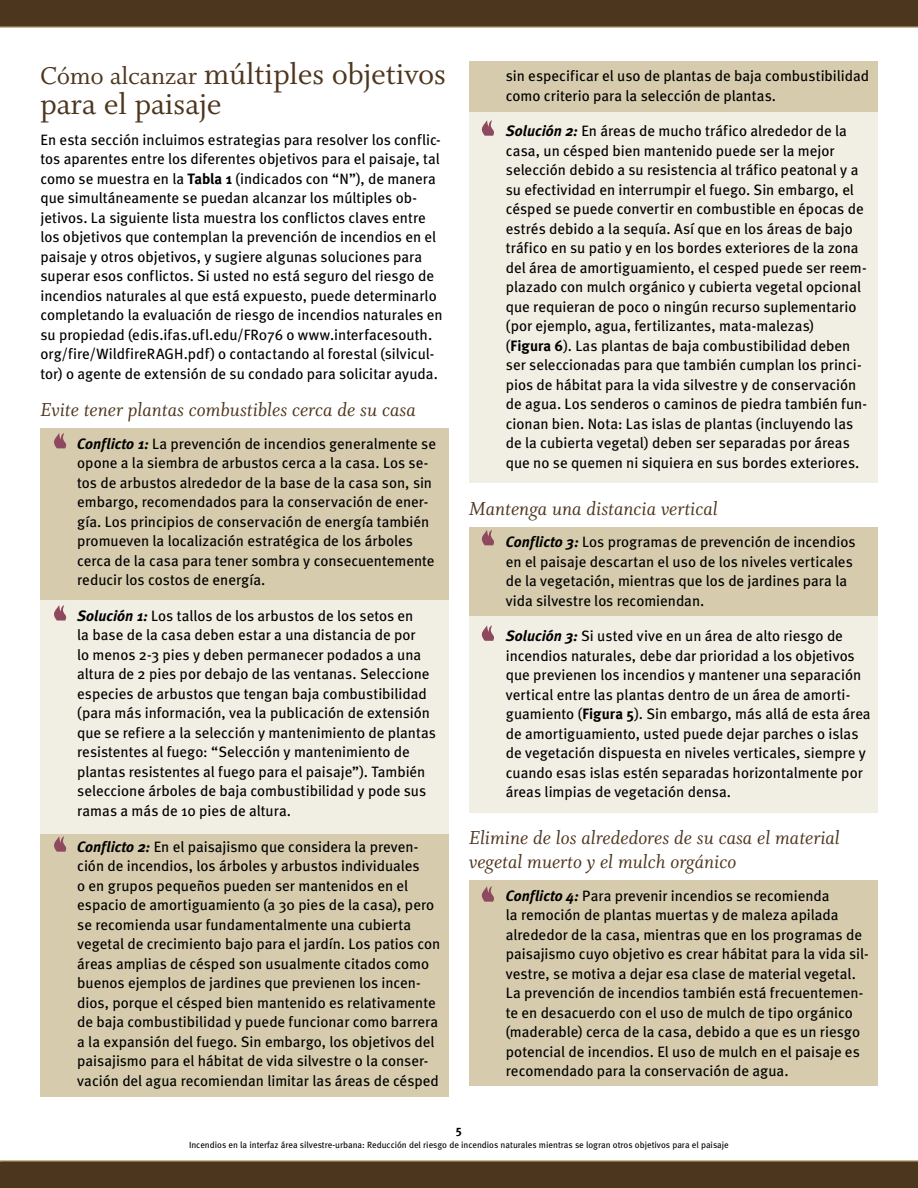
<style>
.page{position:relative;width:918px;height:1188px;background:#fff}
.page>*{position:absolute;margin:0;border:0;box-sizing:border-box;transform-origin:0 0}
.t1{font:33px/30px "Whitman Roman LF";color:#4d361e}
.t2{font:21px/24px "Whitman Italic LF";color:#4d361e}
.t3{font:15px/19.5px "Meta";color:#000}
.t4{font:700 12px "Meta";color:#000}
.t5{font:9px "Meta";color:#000}
.s1{font-size:27px}
.s2{font-weight:700}
.s3{font-weight:700;font-style:italic}
</style>
<div class="page">
<div style="left:40px;top:428px;width:409px;height:669px;background:#d6cbac"></div>
<div style="left:40px;top:600px;width:409px;height:234px;background:#f1eee3"></div>
<div style="left:469px;top:61px;width:409px;height:252px;background:#d6cbac"></div>
<div style="left:469px;top:880px;width:409px;height:206px;background:#d6cbac"></div>
<div style="left:469px;top:527px;width:409px;height:253px;background:#d6cbac"></div>
<div style="left:469px;top:616px;width:409px;height:196px;background:#f1eee3"></div>
<div style="left:469px;top:113px;width:409px;height:370px;background:#f1eee3"></div>
<div style="left:0;top:0;width:918px;height:27px;background:#4d361e"></div>
<hr style="left:0;top:27px;width:918px;height:1px;background:#baa975">
<div style="left:1px;top:1161px;width:917px;height:27px;background:#4d361e"></div>
<svg style="left:0;top:1162px;width:1px;height:26px"></svg>
<hr style="left:0;top:1161px;width:918px;height:1px;background:#baa975">
<svg style="left:54px;top:433px;width:12px;height:15px"></svg>
<svg style="left:54px;top:605px;width:12px;height:16px"></svg>
<svg style="left:54px;top:836px;width:12px;height:16px"></svg>
<svg style="left:482px;top:120px;width:12px;height:16px"></svg>
<svg style="left:482px;top:530px;width:12px;height:15px"></svg>
<svg style="left:482px;top:625px;width:12px;height:16px"></svg>
<svg style="left:482px;top:886px;width:12px;height:16px"></svg>
<h1 class="t1" style="left:40px;top:60px;width:407px"><span class="s1">Cómo alcanzar</span> múltiples objetivos para el paisaje</h1>
<p class="t3" style="left:40px;top:130px;width:404px">En esta sección incluimos estrategias para resolver los conflic&shy;tos aparentes entre los diferentes objetivos para el paisaje, tal como se muestra en la <span class="s2">Tabla 1</span> (indicados con “N”), de manera que simultáneamente se puedan alcanzar los múltiples ob&shy;jetivos. La siguiente lista muestra los conflictos claves entre los objetivos que contemplan la prevención de incendios en el paisaje y otros objetivos, y sugiere algunas soluciones para superar esos conflictos. Si usted no está seguro del riesgo de incendios naturales al que está expuesto, puede determinarlo completando la evaluación de riesgo de incendios naturales en su propiedad (edis.ifas.ufl.edu/FR076 o www.interfacesouth. org/fire/WildfireRAGH.pdf) o contactando al forestal (silvicul&shy;tor) o agente de extensión de su condado para solicitar ayuda.</p>
<h2 class="t2" style="left:40px;top:398px;width:377px">Evite tener plantas combustibles cerca de su casa</h2>
<p class="t3" style="left:77px;top:434px;width:360px"><span class="s3">Conflicto 1:</span> La prevención de incendios generalmente se opone a la siembra de arbustos cerca a la casa. Los se&shy;tos de arbustos alrededor de la base de la casa son, sin embargo, recomendados para la conservación de ener&shy;gía. Los principios de conservación de energía también promueven la localización estratégica de los árboles cerca de la casa para tener sombra y consecuentemente reducir los costos de energía.</p>
<p class="t3" style="left:77px;top:606px;width:360px"><span class="s3">Solución 1:</span> Los tallos de los arbustos de los setos en<br>la base de la casa deben estar a una distancia de por<br>lo menos 2-3 pies y deben permanecer podados a una altura de 2 pies por debajo de las ventanas. Seleccione especies de arbustos que tengan baja combustibilidad (para más información, vea la publicación de extensión que se refiere a la selección y mantenimiento de plantas resistentes al fuego: “Selección y mantenimiento de plantas resistentes al fuego para el paisaje”). También seleccione árboles de baja combustibilidad y pode sus ramas a más de 10 pies de altura.</p>
<p class="t3" style="left:77px;top:836px;width:365px"><span class="s3">Conflicto 2:</span> En el paisajismo que considera la preven&shy;ción de incendios, los árboles y arbustos individuales<br>o en grupos pequeños pueden ser mantenidos en el espacio de amortiguamiento (a 30 pies de la casa), pero se recomienda usar fundamentalmente una cubierta vegetal de crecimiento bajo para el jardín. Los patios con áreas amplias de césped son usualmente citados como buenos ejemplos de jardines que previenen los incen&shy;dios, porque el césped bien mantenido es relativamente de baja combustibilidad y puede funcionar como barrera a la expansión del fuego. Sin embargo, los objetivos del paisajismo para el hábitat de vida silvestre o la conser&shy;vación del agua recomiendan limitar las áreas de césped</p>
<p class="t3" style="left:506px;top:66px;width:365px">sin especificar el uso de plantas de baja combustibilidad como criterio para la selección de plantas.</p>
<p class="t3" style="left:506px;top:121px;width:363px"><span class="s3">Solución 2:</span> En áreas de mucho tráfico alrededor de la casa, un césped bien mantenido puede ser la mejor selección debido a su resistencia al tráfico peatonal y a su efectividad en interrumpir el fuego. Sin embargo, el césped se puede convertir en combustible en épocas de estrés debido a la sequía. Así que en los áreas de bajo tráfico en su patio y en los bordes exteriores de la zona del área de amortiguamiento, el cesped puede ser reem&shy;plazado con mulch orgánico y cubierta vegetal opcional que requieran de poco o ningún recurso suplementario (por ejemplo, agua, fertilizantes, mata-malezas)<br>(<span class="s2">Figura 6</span>). Las plantas de baja combustibilidad deben ser seleccionadas para que también cumplan los princi&shy;pios de hábitat para la vida silvestre y de conservación de agua. Los senderos o caminos de piedra también fun&shy;cionan bien. Nota: Las islas de plantas (incluyendo las de la cubierta vegetal) deben ser separadas por áreas que no se quemen ni siquiera en sus bordes exteriores.</p>
<h2 class="t2" style="left:469px;top:497px;width:250px">Mantenga una distancia vertical</h2>
<p class="t3" style="left:506px;top:532px;width:351px"><span class="s3">Conflicto 3:</span> Los programas de prevención de incendios en el paisaje descartan el uso de los niveles verticales de la vegetación, mientras que los de jardines para la vida silvestre los recomiendan.</p>
<p class="t3" style="left:506px;top:626px;width:366px"><span class="s3">Solución 3:</span> Si usted vive en un área de alto riesgo de incendios naturales, debe dar prioridad a los objetivos que previenen los incendios y mantener una separación vertical entre las plantas dentro de un área de amorti&shy;guamiento (<span class="s2">Figura 5</span>). Sin embargo, más allá de esta área de amortiguamiento, usted puede dejar parches o islas de vegetación dispuesta en niveles verticales, siempre y cuando esas islas estén separadas horizontalmente por áreas limpias de vegetación densa.</p>
<h2 class="t2" style="left:469px;top:827px;width:372px">Elimine de los alrededores de su casa el material vegetal muerto y el mulch orgánico</h2>
<p class="t3" style="left:506px;top:886px;width:364px"><span class="s3">Conflicto 4:</span> Para prevenir incendios se recomienda<br>la remoción de plantas muertas y de maleza apilada alrededor de la casa, mientras que en los programas de paisajismo cuyo objetivo es crear hábitat para la vida sil&shy;vestre, se motiva a dejar esa clase de material vegetal.<br>La prevención de incendios también está frecuentemen&shy;te en desacuerdo con el uso de mulch de tipo orgánico (maderable) cerca de la casa, debido a que es un riesgo potencial de incendios. El uso de mulch en el paisaje es recomendado para la conservación de agua.</p>
<p class="t4" style="left:456px;top:1123px;width:8px">5</p>
<p class="t5" style="left:189px;top:1139px;width:541px">Incendios en la interfaz área silvestre-urbana: Reducción del riesgo de incendios naturales mientras se logran otros objetivos para el paisaje</p>
</div>
